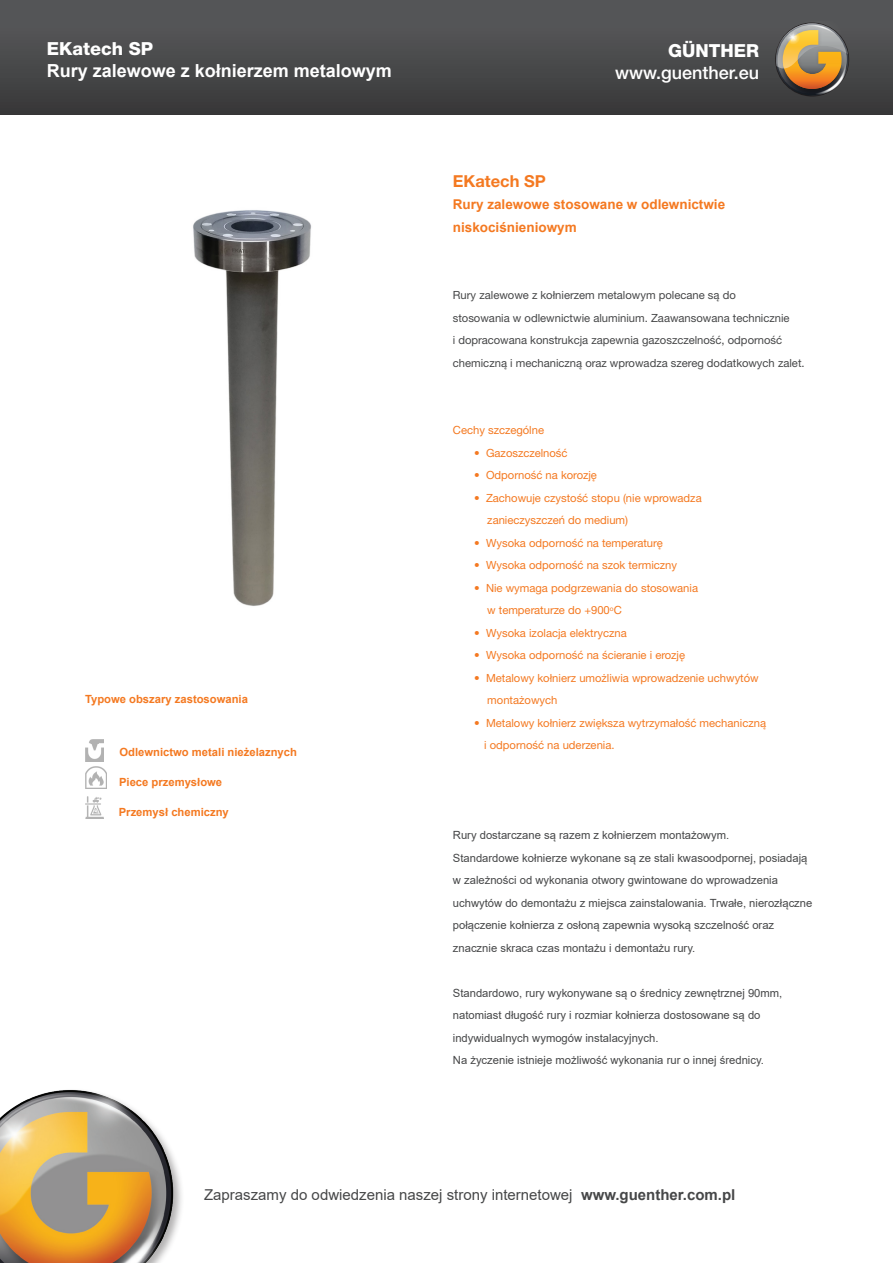
<style>
.page{position:relative;width:893px;height:1263px;background:#fff}
.page>*{position:absolute;margin:0;border:0;box-sizing:border-box;transform-origin:0 0}
.t1{font:700 18px "Arial";color:#fff}
.t2{font:800 18px "Helvetica Neue LT Std";color:#fff}
.t3{font:500 18px "Helvetica Neue LT Std";color:#fff}
.t4{font:700 16.5px "Helvetica Neue LT Std";color:#f47921}
.t5{font:15px "Arial";color:#464748}
.t6{font:700 13.5px/22.5px "Arial";color:#f47921}
.t7{font:11.25px/22.5px "Arial";color:#464748}
.t8{font:11.25px "Helvetica Neue LTW1 G";color:#f47921}
.t9{font:11.25px/22.5px "Helvetica Neue LTW1 G";color:#464748}
.t10{font:700 11.25px "Arial";color:#f47921}
.s1{font-weight:700}
</style>
<div class="page">
<div style="left:0;top:1087px;width:185px;height:176px;background:#231f20;opacity:.35"></div>
<img style="left:0;top:1088px;width:175px;height:175px">
<div style="left:0;top:0;width:893px;height:115px;background:linear-gradient(to bottom,#5a5b5d,#39393a)"></div>
<img style="left:193px;top:210px;width:118px;height:396px">
<img style="left:85px;top:740px;width:19px;height:21px">
<img style="left:85px;top:767px;width:21px;height:21px">
<img style="left:85px;top:797px;width:19px;height:21px">
<img style="left:774px;top:21px;width:27px;height:77px">
<img style="left:801px;top:51px;width:49px;height:47px">
<img style="left:790px;top:21px;width:60px;height:30px">
<img style="left:797px;top:21px;width:49px;height:2px">
<svg style="left:776px;top:23px;width:72px;height:66px;background:#a68658"></svg>
<img style="left:779px;top:24px;width:28px;height:27px">
<p class="t2" style="left:47px;top:38px;width:108px">EKatech SP</p>
<p class="t1" style="left:47px;top:58px;width:347px">Rury zalewowe z kołnierzem metalowym</p>
<p class="t10" style="left:85px;top:691px;width:164px">Typowe obszary zastosowania</p>
<p class="t10" style="left:119px;top:744px;width:179px">Odlewnictwo metali nieżelaznych</p>
<p class="t10" style="left:119px;top:774px;width:105px">Piece przemysłowe</p>
<p class="t10" style="left:119px;top:804px;width:112px">Przemysł chemiczny</p>
<p class="t2" style="left:668px;top:40px;width:93px">GÜNTHER</p>
<p class="t3" style="left:615px;top:62px;width:145px">www.guenther.eu</p>
<p class="t4" style="left:453px;top:171px;width:94px">EKatech SP</p>
<p class="t6" style="left:453px;top:193px;width:274px">Rury zalewowe stosowane w odlewnictwie niskociśnieniowym</p>
<p class="t9" style="left:453px;top:284px;width:284px">Rury zalewowe z kołnierzem metalowym polecane są do</p>
<p class="t9" style="left:453px;top:306px;width:338px">stosowania w odlewnictwie aluminium. Zaawansowana technicznie</p>
<p class="t9" style="left:453px;top:329px;width:353px">i dopracowana konstrukcja zapewnia gazoszczelność, odporność chemiczną i mechaniczną oraz wprowadza szereg dodatkowych zalet.</p>
<p class="t8" style="left:453px;top:423px;width:93px">Cechy szczególne</p>
<p class="t8" style="left:474px;top:446px;width:95px">• Gazoszczelność</p>
<p class="t8" style="left:474px;top:468px;width:124px">• Odporność na korozję</p>
<p class="t8" style="left:474px;top:491px;width:229px">• Zachowuje czystość stopu (nie wprowadza</p>
<p class="t8" style="left:487px;top:513px;width:142px">zanieczyszczeń do medium)</p>
<p class="t8" style="left:474px;top:536px;width:190px">• Wysoka odporność na temperaturę</p>
<p class="t8" style="left:474px;top:558px;width:205px">• Wysoka odporność na szok termiczny</p>
<p class="t8" style="left:474px;top:581px;width:225px">• Nie wymaga podgrzewania do stosowania</p>
<p class="t8" style="left:487px;top:603px;width:136px">w temperaturze do +900<sup>o</sup>C</p>
<p class="t8" style="left:474px;top:626px;width:154px">• Wysoka izolacja elektryczna</p>
<p class="t8" style="left:474px;top:648px;width:212px">• Wysoka odporność na ścieranie i erozję</p>
<p class="t8" style="left:474px;top:671px;width:286px">• Metalowy kołnierz umożliwia wprowadzenie uchwytów</p>
<p class="t8" style="left:487px;top:693px;width:72px">montażowych</p>
<p class="t8" style="left:474px;top:716px;width:293px">• Metalowy kołnierz zwiększa wytrzymałość mechaniczną</p>
<p class="t8" style="left:484px;top:738px;width:132px">i odporność na uderzenia.</p>
<p class="t7" style="left:453px;top:824px;width:278px">Rury dostarczane są razem z kołnierzem montażowym.</p>
<p class="t7" style="left:453px;top:846px;width:356px">Standardowe kołnierze wykonane są ze stali kwasoodpornej, posiadają</p>
<p class="t7" style="left:453px;top:869px;width:327px">w zależności od wykonania otwory gwintowane do wprowadzenia</p>
<p class="t7" style="left:453px;top:891px;width:361px">uchwytów do demontażu z miejsca zainstalowania. Trwałe, nierozłączne połączenie kołnierza z osłoną zapewnia wysoką szczelność oraz</p>
<p class="t7" style="left:453px;top:936px;width:244px">znacznie skraca czas montażu i demontażu rury.</p>
<p class="t7" style="left:453px;top:981px;width:331px">Standardowo, rury wykonywane są o średnicy zewnętrznej 90mm,</p>
<p class="t7" style="left:453px;top:1004px;width:309px">natomiast długość rury i rozmiar kołnierza dostosowane są do</p>
<p class="t7" style="left:453px;top:1026px;width:207px">indywidualnych wymogów instalacyjnych.</p>
<p class="t7" style="left:453px;top:1049px;width:313px">Na życzenie istnieje możliwość wykonania rur o innej średnicy.</p>
<p class="t5" style="left:204px;top:1184px;width:533px">Zapraszamy do odwiedzenia naszej strony internetowej <span class="s1">www.guenther.com.pl</span></p>
</div>
